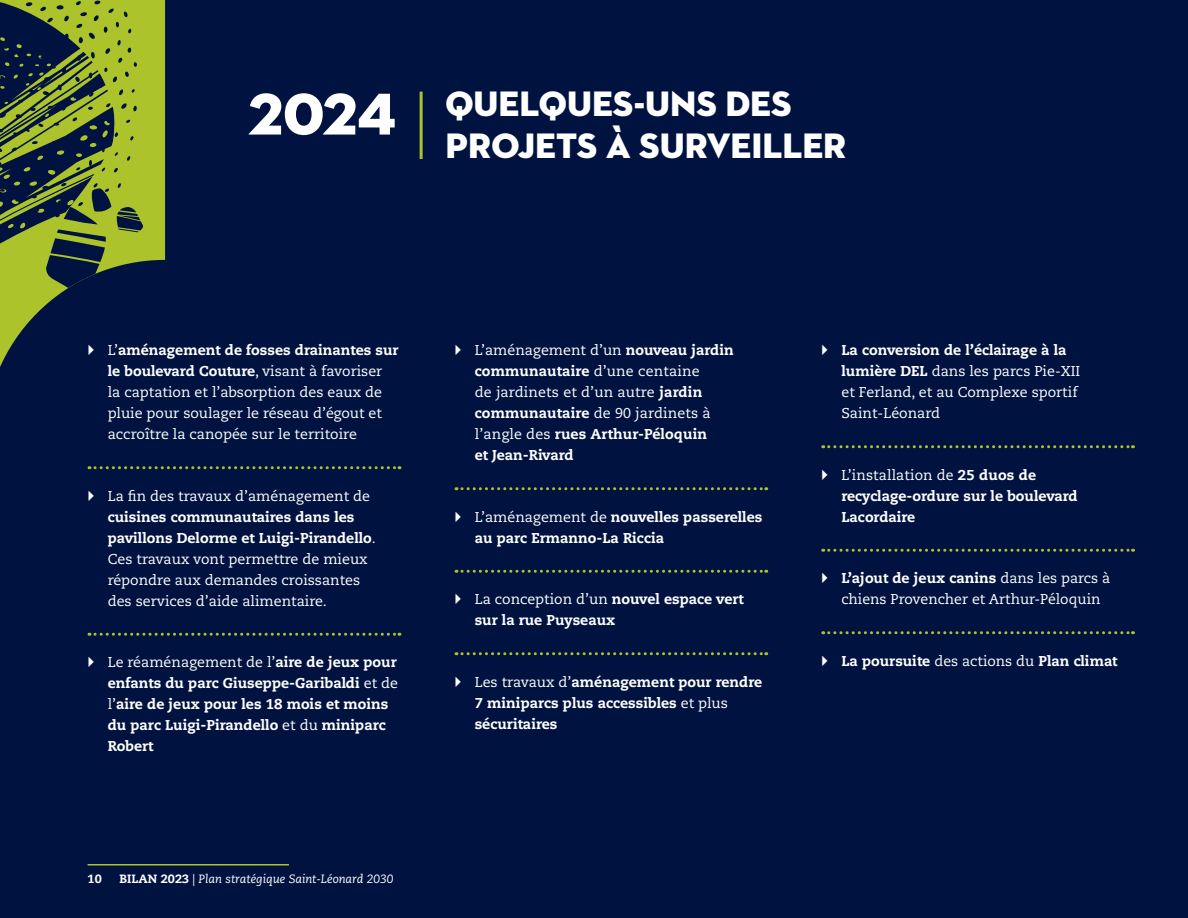
<style>
.page{position:relative;width:1188px;height:918px;background:#001340}
.page>*{position:absolute;margin:0;border:0;box-sizing:border-box;transform-origin:0 0}
.Texte_courant{font:60px "Neutraface 2 Display Titling";color:#fff}
.Texte_courant-2{font:36px/42px "Neutraface 2 Display Titling";color:#fff}
.Projets_a_surveillé_realisation_copie{font:800 14.25px/21px "Caecilia LT Pro 85";color:#fff}
.Projets_a_surveillé_realisation_copie-2{font:14.25px/21px "Caecilia LT Pro 55 Roman";color:#fff}
.Texte_courant-3{font:italic 12px "Caecilia LT Pro 56";color:#fff}
.Texte_courant-4{font:800 12px "Caecilia LT Pro 85";color:#fff}
.s1{font-family:"Caecilia LT Pro 85";font-weight:800}
.s2{font-family:"Caecilia LT Pro 55 Roman";font-weight:400}
.s3{font-family:"Caecilia LT Pro 85";font-weight:800;font-style:normal}
</style>
<div class="page">
<hr style="left:88px;top:864px;width:201px;height:2px;background:#acc32b">
<svg style="left:166px;top:466px;width:234px;height:3px"></svg>
<svg style="left:166px;top:633px;width:234px;height:3px"></svg>
<svg style="left:456px;top:487px;width:311px;height:3px"></svg>
<svg style="left:456px;top:570px;width:311px;height:3px"></svg>
<svg style="left:456px;top:652px;width:311px;height:3px"></svg>
<svg style="left:0;top:0;width:165px;height:866px"></svg>
<svg style="left:0;top:0;width:144px;height:300px"></svg>
<svg style="left:823px;top:445px;width:310px;height:3px"></svg>
<svg style="left:823px;top:549px;width:310px;height:3px"></svg>
<svg style="left:823px;top:631px;width:310px;height:3px"></svg>
<hr style="left:420px;top:92px;width:3px;height:67px;background:#acc32b">
<div style="left:52px;top:767px;width:354px;height:40px;background:#001340"></div>
<svg style="left:89px;top:345px;width:5px;height:10px"></svg>
<svg style="left:89px;top:490px;width:5px;height:11px"></svg>
<svg style="left:89px;top:657px;width:5px;height:10px"></svg>
<p class="Texte_courant" style="left:248px;top:77px;width:150px">2024</p>
<p class="Texte_courant-2" style="left:446px;top:83px;width:403px">QUELQUES-UNS DES<br>PROJETS À SURVEILLER</p>
<p class="Projets_a_surveillé_realisation_copie-2" style="left:108px;top:340px;width:292px">L’<span class="s1">aménagement de fosses drainantes sur le boulevard Couture</span>, visant à favoriser<br>la captation et l’absorption des eaux de pluie pour soulager le réseau d’égout et accroître la canopée sur le territoire</p>
<p class="Projets_a_surveillé_realisation_copie-2" style="left:108px;top:485px;width:270px">La fin des travaux d’aménagement de <span class="s1">cuisines communautaires dans les pavillons Delorme et Luigi-Pirandello</span>.<br>Ces travaux vont permettre de mieux répondre aux demandes croissantes des services d’aide alimentaire.</p>
<p class="Projets_a_surveillé_realisation_copie" style="left:108px;top:651px;width:292px"><span class="s2">Le réaménagement de l’</span>aire de jeux pour enfants du parc Giuseppe-Garibaldi <span class="s2">et de l’</span>aire de jeux pour les 18 mois et moins du parc Luigi-Pirandello <span class="s2">et du</span> miniparc Robert</p>
<p class="Texte_courant-4" style="left:88px;top:871px;width:16px">10</p>
<p class="Texte_courant-3" style="left:120px;top:871px;width:275px"><span class="s3">BILAN 2023</span> | Plan stratégique Saint-Léonard 2030</p>
<p class="Projets_a_surveillé_realisation_copie" style="left:475px;top:339px;width:261px"><span class="s2">L’aménagement d’un</span> nouveau jardin communautaire <span class="s2">d’une centaine<br>de jardinets et d’un autre</span> jardin communautaire <span class="s2">de 90 jardinets à l’angle des</span> rues Arthur-Péloquin<br>et Jean-Rivard</p>
<p class="Projets_a_surveillé_realisation_copie" style="left:475px;top:506px;width:289px"><span class="s2">L’aménagement de</span> nouvelles passerelles au parc Ermanno-La Riccia</p>
<p class="Projets_a_surveillé_realisation_copie" style="left:475px;top:588px;width:270px"><span class="s2">La conception d’un</span> nouvel espace vert sur la rue Puyseaux</p>
<p class="Projets_a_surveillé_realisation_copie" style="left:475px;top:671px;width:289px"><span class="s2">Les travaux d’</span>aménagement pour rendre<br>7 miniparcs plus accessibles <span class="s2">et plus </span>sécuritaires</p>
<p class="Projets_a_surveillé_realisation_copie-2" style="left:842px;top:340px;width:240px"><span class="s1">La conversion de l’éclairage à la lumière DEL</span> dans les parcs Pie-XII et Ferland, et au Complexe sportif<br>Saint-Léonard</p>
<p class="Projets_a_surveillé_realisation_copie" style="left:842px;top:464px;width:238px"><span class="s2">L’installation de</span> 25 duos de recyclage-ordure sur le boulevard<br>Lacordaire</p>
<p class="Projets_a_surveillé_realisation_copie-2" style="left:842px;top:568px;width:270px"><span class="s1">L’ajout de jeux canins</span> dans les parcs à chiens Provencher et Arthur-Péloquin</p>
<p class="Projets_a_surveillé_realisation_copie" style="left:842px;top:650px;width:277px">La poursuite <span class="s2">des actions du</span> Plan climat</p>
</div>
